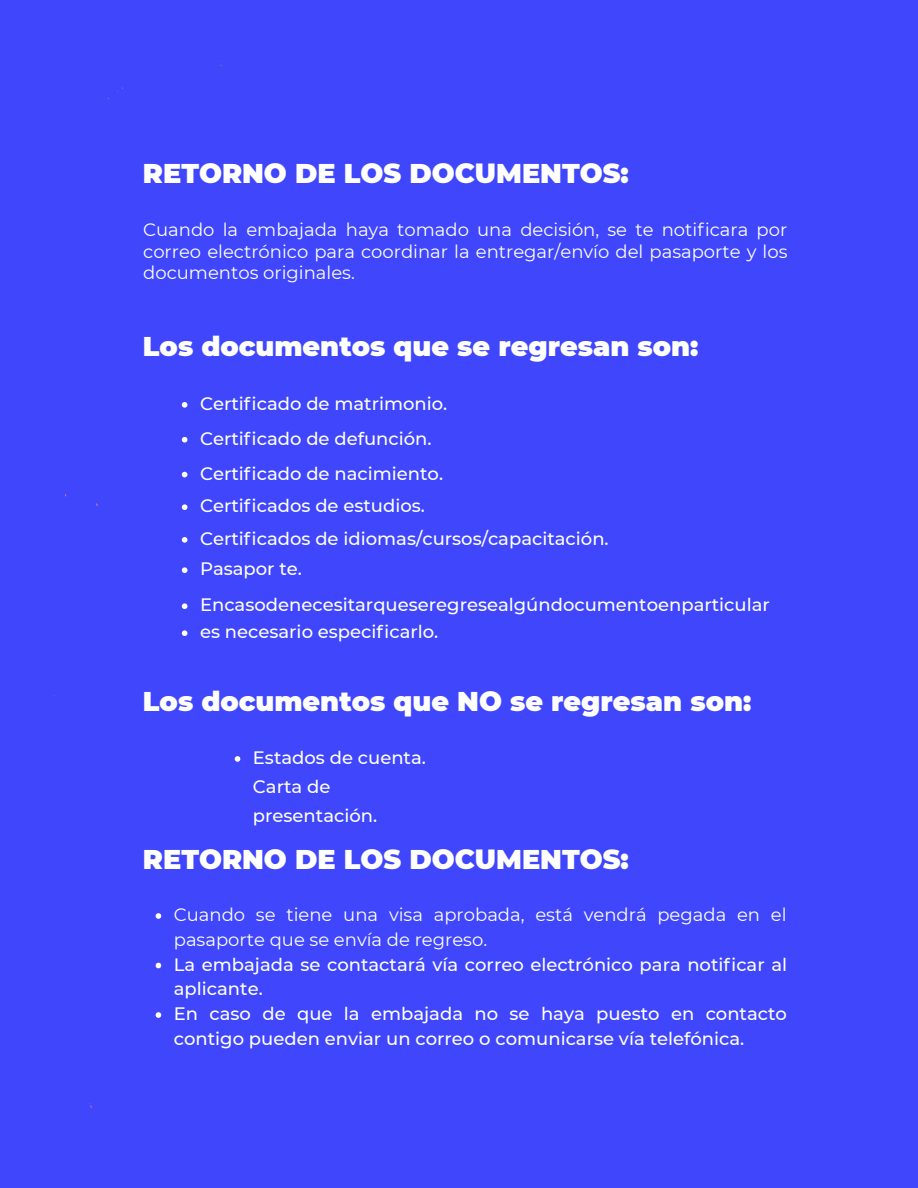
<style>
.page{position:relative;width:918px;height:1188px;background:#3f46fc}
.page>*{position:absolute;margin:0;border:0;box-sizing:border-box;transform-origin:0 0}
.t1{font:900 27.15px "Montserrat";color:#fff}
.t2{font:500 18px/29.2px "Montserrat";color:#fff}
.t3{font:18px/21.3px "Montserrat";color:#fff}
</style>
<div class="page">
<svg style="left:235px;top:756px;width:5px;height:6px"></svg>
<svg style="left:156px;top:913px;width:5px;height:6px"></svg>
<svg style="left:156px;top:963px;width:5px;height:5px"></svg>
<svg style="left:156px;top:1012px;width:5px;height:6px"></svg>
<svg style="left:182px;top:402px;width:5px;height:6px"></svg>
<svg style="left:182px;top:437px;width:5px;height:6px"></svg>
<svg style="left:182px;top:472px;width:5px;height:5px"></svg>
<svg style="left:182px;top:504px;width:5px;height:6px"></svg>
<svg style="left:182px;top:537px;width:5px;height:6px"></svg>
<svg style="left:182px;top:567px;width:5px;height:6px"></svg>
<svg style="left:182px;top:603px;width:5px;height:6px"></svg>
<svg style="left:182px;top:630px;width:5px;height:6px"></svg>
<p class="t1" style="left:143px;top:157px;width:487px">RETORNO DE LOS DOCUMENTOS:</p>
<p class="t3" style="left:143px;top:219px;width:646px;text-align:justify">Cuando la embajada haya tomado una decisión, se te notificara por correo electrónico para coordinar la entregar/envío del pasaporte y los documentos originales.</p>
<p class="t1" style="left:143px;top:330px;width:557px">Los documentos que se regresan son:</p>
<p class="t2" style="left:200px;top:389px;width:249px">Certificado de matrimonio.</p>
<p class="t2" style="left:200px;top:424px;width:233px">Certificado de defunción.</p>
<p class="t2" style="left:200px;top:459px;width:245px">Certificado de nacimiento.</p>
<p class="t2" style="left:200px;top:491px;width:226px">Certificados de estudios.</p>
<p class="t2" style="left:200px;top:524px;width:410px">Certificados de idiomas/cursos/capacitación.</p>
<p class="t2" style="left:200px;top:554px;width:104px">Pasapor te.</p>
<p class="t2" style="left:200px;top:590px;width:571px">Encasodenecesitarqueseregresealgúndocumentoenparticular</p>
<p class="t2" style="left:200px;top:617px;width:240px">es necesario especificarlo.</p>
<p class="t1" style="left:143px;top:684px;width:610px">Los documentos que NO se regresan son:</p>
<p class="t2" style="left:253px;top:743px;width:175px">Estados de cuenta.<br>Carta de presentación.</p>
<p class="t1" style="left:143px;top:843px;width:487px">RETORNO DE LOS DOCUMENTOS:</p>
<p class="t3" style="left:174px;top:902px;width:614px;line-height:24.8px">Cuando se tiene una visa aprobada, está vendrá pegada en el pasaporte que se envía de regreso.</p>
<p class="t2" style="left:174px;top:952px;width:615px;line-height:24.8px">La embajada se contactará vía correo electrónico para notificar al aplicante.</p>
<p class="t2" style="left:174px;top:1001px;width:615px;line-height:24.8px">En caso de que la embajada no se haya puesto en contacto contigo pueden enviar un correo o comunicarse vía telefónica.</p>
</div>
